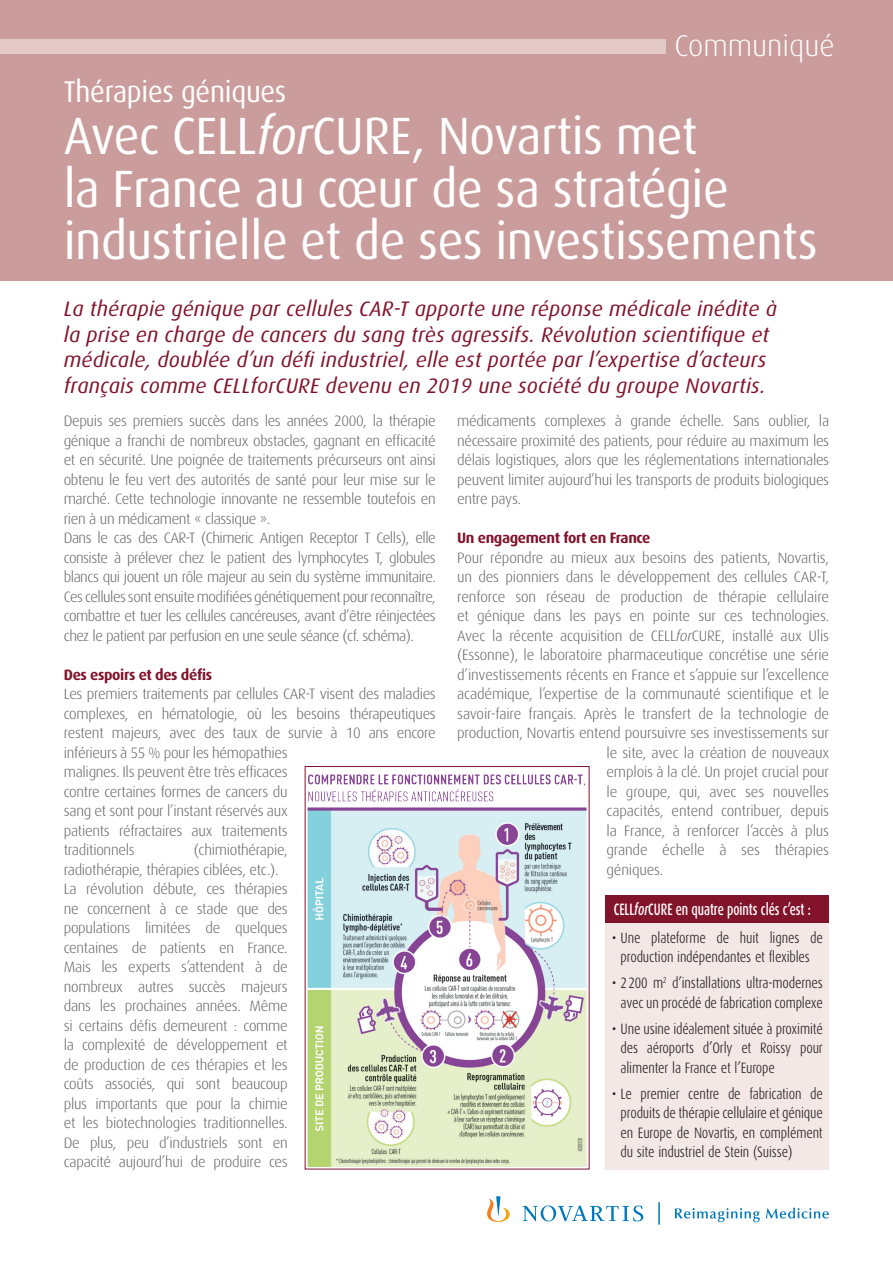
<style>
.page{position:relative;width:893px;height:1263px;background:#fff}
.page>*{position:absolute;margin:0;border:0;box-sizing:border-box;transform-origin:0 0}
.t1{font:52.5px/52.5px "Dax";letter-spacing:-.01em;color:#fff;scale:.94 1}
.t2{font:30px "Dax";letter-spacing:-.01em;color:#fff;scale:.94 1}
.t3{font:300 30px "Dax";color:#fff}
.t4{font:italic 21px/25.5px "Dax";letter-spacing:.01em;color:#81132b}
.t5{font:500 16.5px "Dax";color:#fff;scale:.7 1}
.t6{font:300 15px/19.5px "Dax";letter-spacing:-.02em;color:#5c5c5f}
.t7{font:300 15px/19.5px "Dax Condensed";letter-spacing:-.01em;color:#231f20;text-align:center}
.t8{font:700 15px "Dax";letter-spacing:-.025em;color:#81132b}
.s1{font-style:italic}
</style>
<div class="page">
<div style="left:0;top:0;width:893px;height:281px;background:#ca9d9c"></div>
<div style="left:605px;top:895px;width:224px;height:28px;background:#81132b"></div>
<div style="left:606px;top:923px;width:223px;height:246px;background:#f3e8e6"></div>
<img style="left:307px;top:774px;width:280px;height:392px">
<div style="left:0;top:40px;width:666px;height:14px;background:#e2c8c6"></div>
<svg style="left:675px;top:1208px;width:85px;height:14px"></svg>
<svg style="left:766px;top:1208px;width:63px;height:10px"></svg>
<svg style="left:487px;top:1196px;width:23px;height:26px"></svg>
<svg style="left:523px;top:1205px;width:120px;height:16px"></svg>
<hr style="left:658px;top:1202px;width:2px;height:23px;background:#0078bd">
<h2 class="t3" style="left:674px;top:29px;width:162px">Communiqué</h2>
<h2 class="t2" style="left:64px;top:75px;width:238px">Thérapies géniques</h2>
<h1 class="t1" style="left:64px;top:110px;width:803px">Avec CELL<span class="s1">for</span>CURE, Novartis met<br>la France au cœur de sa stratégie industrielle et de ses investissements</h1>
<p class="t4" style="left:64px;top:296px;width:715px">La thérapie génique par cellules CAR-T apporte une réponse médicale inédite à la prise en charge de cancers du sang très agressifs. Révolution scientifique et médicale, doublée d’un défi industriel, elle est portée par l’expertise d’acteurs français comme CELLforCURE devenu en 2019 une société du groupe Novartis.</p>
<p class="t6" style="left:64px;top:411px;width:374px">Depuis ses premiers succès dans les années 2000, la thérapie génique a franchi de nombreux obstacles, gagnant en efficacité et en sécurité. Une poignée de traitements précurseurs ont ainsi obtenu le feu vert des autorités de santé pour leur mise sur le marché. Cette technologie innovante ne ressemble toutefois en rien à un médicament « classique ».<br>Dans le cas des CAR-T (Chimeric Antigen Receptor T Cells), elle consiste à prélever chez le patient des lymphocytes T, globules blancs qui jouent un rôle majeur au sein du système immunitaire.<br>Ces cellules sont ensuite modifiées génétiquement pour reconnaître, combattre et tuer les cellules cancéreuses, avant d’être réinjectées chez le patient par perfusion en une seule séance (cf. schéma).</p>
<p class="t8" style="left:64px;top:666px;width:150px">Des espoirs et des défis</p>
<p class="t6" style="left:64px;top:684px;width:374px">Les premiers traitements par cellules CAR-T visent des maladies complexes, en hématologie, où les besoins thérapeutiques restent majeurs, avec des taux de survie à 10 ans encore inférieurs à 55 % pour les hémopathies<br>malignes. Ils peuvent être très efficaces<br>contre certaines formes de cancers du<br>sang et sont pour l’instant réservés aux<br>patients réfractaires aux traitements<br>traditionnels</p>
<p class="t6" style="left:64px;top:840px;width:225px;text-indent:130px">(chimiothérapie, radiothérapie, thérapies ciblées, etc.).<br>La révolution débute, ces thérapies ne concernent à ce stade que des populations limitées de quelques centaines de patients en France.<br>Mais les experts s’attendent à de nombreux autres succès majeurs dans les prochaines années. Même si certains défis demeurent : comme la complexité de développement et de production de ces thérapies et les coûts associés, qui sont beaucoup plus importants que pour la chimie et les biotechnologies traditionnelles.<br>De plus, peu d’industriels sont en capacité aujourd’hui de produire ces</p>
<p class="t6" style="left:457px;top:411px;width:374px;text-align:justify">médicaments complexes à grande échelle. Sans oublier, la nécessaire proximité des patients, pour réduire au maximum les délais logistiques, alors que les réglementations internationales peuvent limiter aujourd’hui les transports de produits biologiques entre pays.</p>
<p class="t8" style="left:457px;top:530px;width:195px">Un engagement fort en France</p>
<p class="t6" style="left:457px;top:548px;width:374px">Pour répondre au mieux aux besoins des patients, Novartis,</p>
<p class="t6" style="left:457px;top:567px;width:374px">un des pionniers dans le développement des cellules CAR-T,</p>
<p class="t6" style="left:457px;top:587px;width:374px">renforce son réseau de production de thérapie cellulaire</p>
<p class="t6" style="left:457px;top:606px;width:374px">et génique dans les pays en pointe sur ces technologies.</p>
<p class="t6" style="left:457px;top:626px;width:374px">Avec la récente acquisition de CELL<span class="s1">for</span>CURE, installé aux Ulis</p>
<p class="t6" style="left:457px;top:645px;width:374px">(Essonne), le laboratoire pharmaceutique concrétise une série</p>
<p class="t6" style="left:457px;top:665px;width:374px">d’investissements récents en France et s’appuie sur l’excellence</p>
<p class="t6" style="left:457px;top:684px;width:374px">académique, l’expertise de la communauté scientifique et le</p>
<p class="t6" style="left:457px;top:704px;width:374px">savoir-faire français. Après le transfert de la technologie de</p>
<p class="t6" style="left:457px;top:723px;width:374px">production, Novartis entend poursuivre ses investissements sur</p>
<p class="t6" style="left:606px;top:743px;width:224px">le site, avec la création de nouveaux</p>
<p class="t6" style="left:606px;top:762px;width:224px">emplois à la clé. Un projet crucial pour</p>
<p class="t6" style="left:606px;top:782px;width:224px">le groupe, qui, avec ses nouvelles</p>
<p class="t6" style="left:606px;top:801px;width:224px">capacités, entend contribuer, depuis</p>
<p class="t6" style="left:606px;top:821px;width:224px">la France, à renforcer l’accès à plus</p>
<p class="t6" style="left:606px;top:840px;width:224px">grande échelle à ses thérapies</p>
<p class="t6" style="left:606px;top:860px;width:58px">géniques.</p>
<p class="t5" style="left:614px;top:900px;width:283px">CELL<span class="s1">for</span>CURE en quatre points clés c’est :</p>
<p class="t7" style="left:612px;top:928px;width:212px">• Une plateforme de huit lignes de production indépendantes et flexibles</p>
<p class="t7" style="left:612px;top:973px;width:212px">• 2200 m<sup>2</sup> d’installations ultra-modernes avec un procédé de fabrication complexe</p>
<p class="t7" style="left:620px;top:1019px;width:204px;text-align:justify;text-indent:-9px">• Une usine idéalement située à proximité des aéroports d’Orly et Roissy pour alimenter la France et l’Europe</p>
<p class="t7" style="left:620px;top:1084px;width:204px;text-align:justify;text-indent:-9px">• Le premier centre de fabrication de produits de thérapie cellulaire et génique en Europe de Novartis, en complément du site industriel de Stein (Suisse)</p>
</div>
